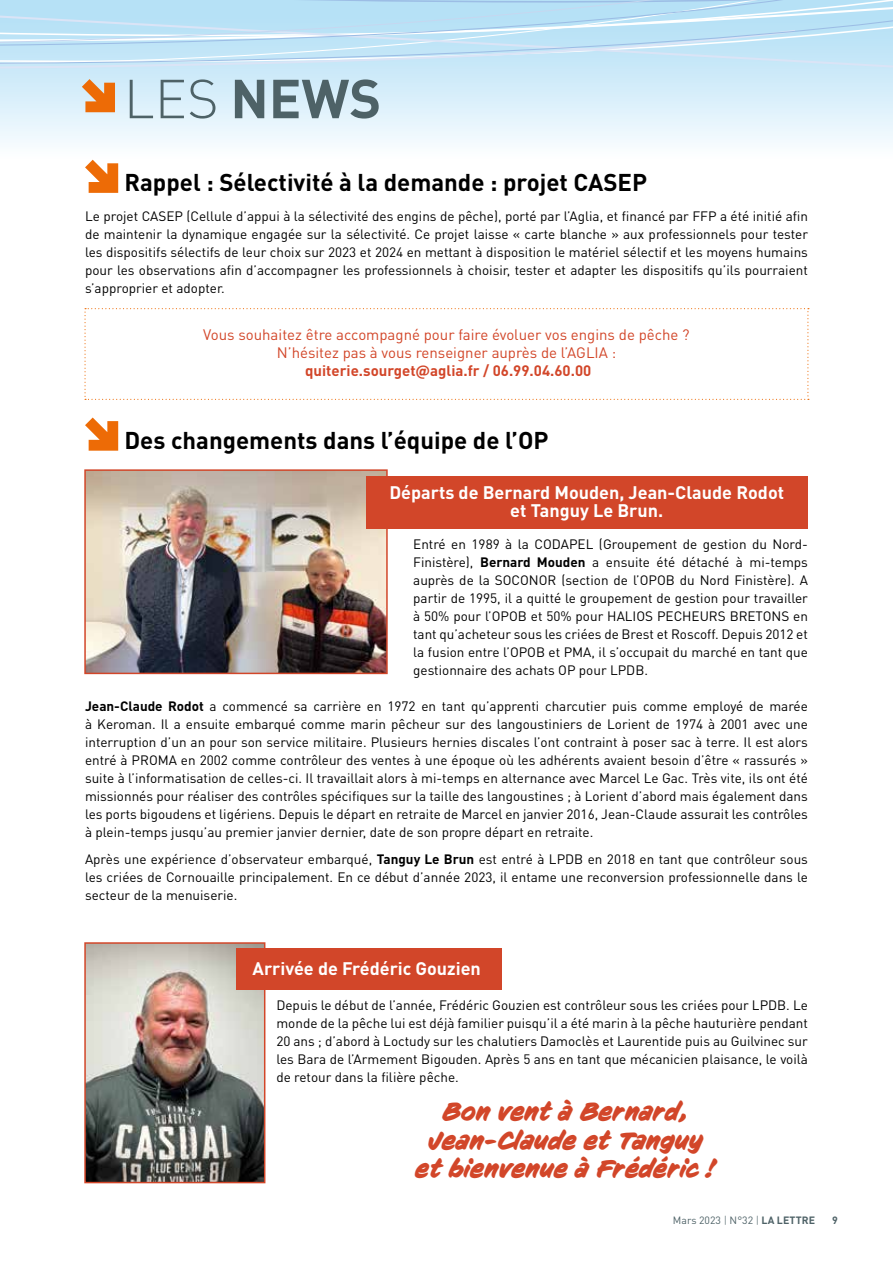
<style>
.page{position:relative;width:893px;height:1263px;background:#fff}
.page>*{position:absolute;margin:0;border:0;box-sizing:border-box;transform-origin:0 0}
.t1{font:700 54px "DINOT";color:#4e6267}
.t2{font:700 24px "DINOT";color:#000}
.t3{font:italic 700 24px/28.5px "CC Sign Language";color:#d24629;text-align:center}
.t4{font:700 18px/18px "DINOT";color:#fff;text-align:center}
.t5{font:15px/18px "DINOT";color:#d24629;text-align:center}
.t6{font:700 15px "DINOT";color:#d24629}
.t7{font:13.5px/18px "DINOT";color:#000;text-align:justify}
.t8{font:10.5px "DINOT";color:#4e6267}
.t9{font:700 10.5px "DINOT";color:#4e6267}
.s1{font-weight:300}
.s2{font-weight:700}
</style>
<div class="page">
<svg style="left:0;top:106px;width:893px;height:73px"></svg>
<div style="left:0;top:100px;width:893px;height:6px;background:#dcf0fb"></div>
<svg style="left:0;top:0;width:893px;height:100px;background:#c6e6f7"></svg>
<svg style="left:82px;top:79px;width:33px;height:33px"></svg>
<svg style="left:85px;top:160px;width:33px;height:33px"></svg>
<svg style="left:85px;top:417px;width:33px;height:34px"></svg>
<img style="left:87px;top:472px;width:298px;height:199px">
<div style="left:84px;top:469px;width:304px;height:205px;border:2px solid #d24629"></div>
<img style="left:87px;top:945px;width:175px;height:235px">
<div style="left:84px;top:942px;width:181px;height:241px;border:2px solid #d24629"></div>
<svg style="left:84px;top:308px;width:725px;height:92px"></svg>
<div style="left:366px;top:476px;width:442px;height:53px;background:#d24629"></div>
<div style="left:236px;top:948px;width:266px;height:41px;background:#d24629"></div>
<h1 class="t1" style="left:124px;top:62px;width:259px"><span class="s1">LES</span> NEWS</h1>
<h2 class="t2" style="left:124px;top:166px;width:524px">Rappel : Sélectivité à la demande : projet CASEP</h2>
<p class="t7" style="left:85px;top:207px;width:724px">Le projet CASEP (Cellule d’appui à la sélectivité des engins de pêche), porté par l’Aglia, et financé par FFP a été initié afin de maintenir la dynamique engagée sur la sélectivité. Ce projet laisse « carte blanche » aux professionnels pour tester les dispositifs sélectifs de leur choix sur 2023 et 2024 en mettant à disposition le matériel sélectif et les moyens humains pour les observations afin d’accompagner les professionnels à choisir, tester et adapter les dispositifs qu’ils pourraient s’approprier et adopter.</p>
<p class="t5" style="left:203px;top:325px;width:488px">Vous souhaitez être accompagné pour faire évoluer vos engins de pêche ?<br>N’hésitez pas à vous renseigner auprès de l’AGLIA :</p>
<p class="t6" style="left:305px;top:360px;width:288px">quiterie.sourget@aglia.fr / 06.99.04.60.00</p>
<h2 class="t2" style="left:124px;top:424px;width:426px">Des changements dans l’équipe de l’OP</h2>
<h3 class="t4" style="left:389px;top:483px;width:396px">Départs de Bernard Mouden, Jean-Claude Rodot et Tanguy Le Brun.</h3>
<p class="t7" style="left:413px;top:535px;width:396px">Entré en 1989 à la CODAPEL (Groupement de gestion du Nord-Finistère), <span class="s2">Bernard Mouden</span> a ensuite été détaché à mi-temps auprès de la SOCONOR (section de l’OPOB du Nord Finistère). A partir de 1995, il a quitté le groupement de gestion pour travailler à 50% pour l’OPOB et 50% pour HALIOS PECHEURS BRETONS en tant qu’acheteur sous les criées de Brest et Roscoff. Depuis 2012 et la fusion entre l’OPOB et PMA, il s’occupait du marché en tant que gestionnaire des achats OP pour LPDB.</p>
<p class="t7" style="left:85px;top:697px;width:724px"><span class="s2">Jean-Claude Rodot</span> a commencé sa carrière en 1972 en tant qu’apprenti charcutier puis comme employé de marée à Keroman. Il a ensuite embarqué comme marin pêcheur sur des langoustiniers de Lorient de 1974 à 2001 avec une interruption d’un an pour son service militaire. Plusieurs hernies discales l’ont contraint à poser sac à terre. Il est alors entré à PROMA en 2002 comme contrôleur des ventes à une époque où les adhérents avaient besoin d’être « rassurés » suite à l’informatisation de celles-ci. Il travaillait alors à mi-temps en alternance avec Marcel Le Gac. Très vite, ils ont été missionnés pour réaliser des contrôles spécifiques sur la taille des langoustines ; à Lorient d’abord mais également dans les ports bigoudens et ligériens. Depuis le départ en retraite de Marcel en janvier 2016, Jean-Claude assurait les contrôles à plein-temps jusqu’au premier janvier dernier, date de son propre départ en retraite.</p>
<p class="t7" style="left:85px;top:849px;width:724px">Après une expérience d’observateur embarqué, <span class="s2">Tanguy Le Brun</span> est entré à LPDB en 2018 en tant que contrôleur sous les criées de Cornouaille principalement. En ce début d’année 2023, il entame une reconversion professionnelle dans le secteur de la menuiserie.</p>
<h3 class="t4" style="left:253px;top:958px;width:230px">Arrivée de Frédéric Gouzien</h3>
<p class="t7" style="left:276px;top:996px;width:533px">Depuis le début de l’année, Frédéric Gouzien est contrôleur sous les criées pour LPDB. Le monde de la pêche lui est déjà familier puisqu’il a été marin à la pêche hauturière pendant 20 ans ; d’abord à Loctudy sur les chalutiers Damoclès et Laurentide puis au Guilvinec sur les Bara de l’Armement Bigouden. Après 5 ans en tant que mécanicien plaisance, le voilà de retour dans la filière pêche.</p>
<h2 class="t3" style="left:415px;top:1097px;width:302px">Bon vent à Bernard,<br>Jean-Claude et Tanguy et bienvenue à Frédéric !</h2>
<p class="t8" style="left:673px;top:1213px;width:144px">Mars 2023 <span class="s1">|</span> N°32 <span class="s1">|</span> <span class="s2">LA LETTRE</span></p>
<p class="t9" style="left:832px;top:1213px;width:7px">9</p>
</div>
